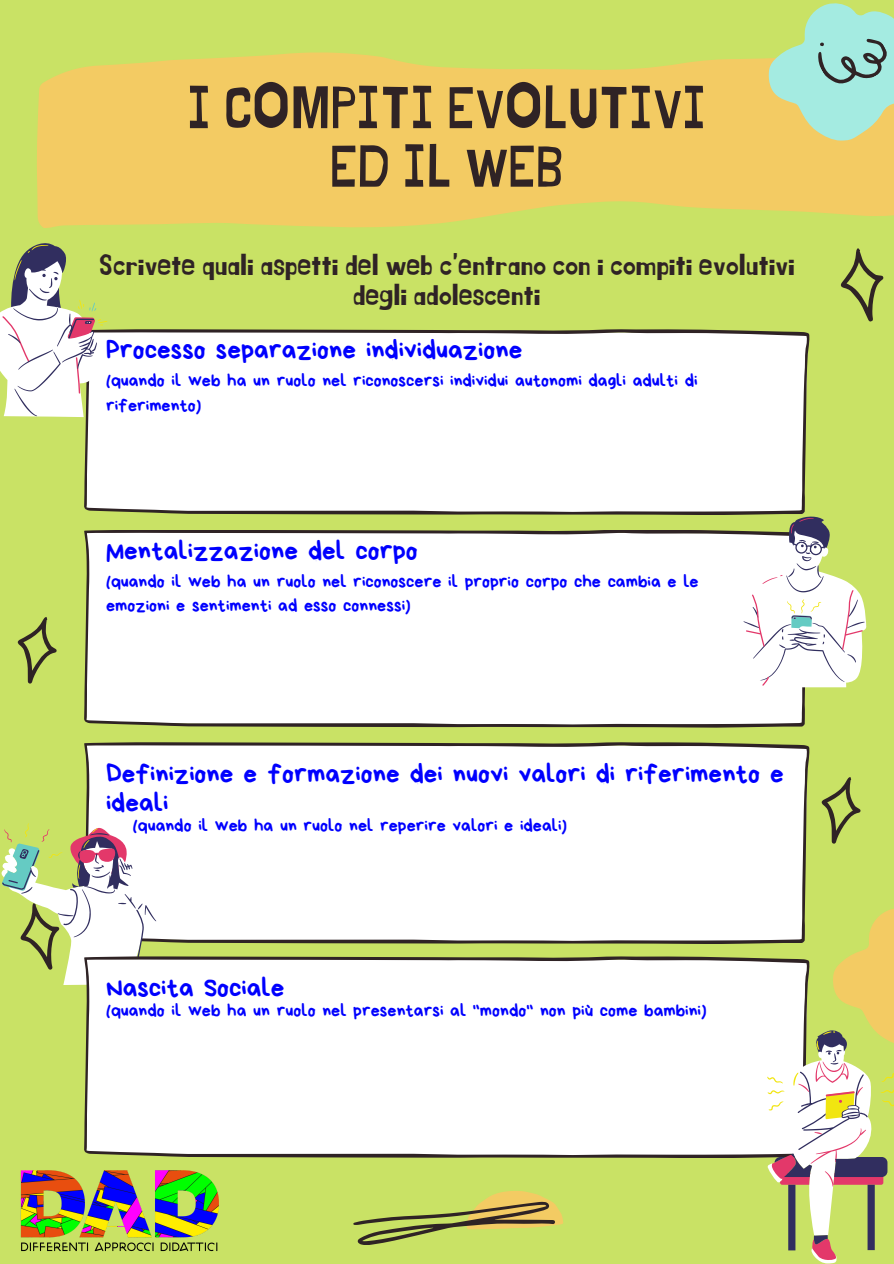
<style>
.page{position:relative;width:894px;height:1264px;background:#fff}
.page>*{position:absolute;margin:0;border:0;box-sizing:border-box;transform-origin:0 0}
.t1{font:58.5px/58.5px "Jingleberry";color:#2f2325;text-align:center}
.t2{font:30px/29.2px "Jingleberry";color:#2f2325;text-align:center}
.t3{font:27px/29.2px "Bryndan Write";color:#0000fe}
.t4{font:18px/24.8px "Bryndan Write";color:#0000fe}
</style>
<div class="page">
<div style="left:0;top:0;width:893px;height:1263px;background:#c9e265"></div>
<svg style="left:37px;top:52px;width:856px;height:176px;background:#edce63"></svg>
<div style="left:84px;top:329px;width:725px;height:186px;background:#fff"></div>
<div style="left:84px;top:530px;width:725px;height:197px;background:#fff"></div>
<div style="left:84px;top:742px;width:725px;height:202px;background:#fff"></div>
<svg style="left:840px;top:248px;width:44px;height:74px"></svg>
<svg style="left:17px;top:617px;width:40px;height:67px"></svg>
<svg style="left:821px;top:777px;width:40px;height:67px"></svg>
<svg style="left:768px;top:3px;width:125px;height:137px;background:#afdcb5"></svg>
<svg style="left:353px;top:1191px;width:210px;height:53px"></svg>
<img style="left:20px;top:1170px;width:199px;height:82px">
<svg style="left:0;top:243px;width:107px;height:174px"></svg>
<svg style="left:740px;top:516px;width:126px;height:171px"></svg>
<svg style="left:2px;top:823px;width:175px;height:162px"></svg>
<div style="left:84px;top:956px;width:683px;height:202px;background:#fff"></div>
<svg style="left:767px;top:907px;width:126px;height:356px"></svg>
<h1 class="t1" style="left:187px;top:81px;width:520px">I COMPITI EVOLUTIVI<br>ED IL WEB</h1>
<h2 class="t2" style="left:99px;top:252px;width:697px">Scrivete quali aspetti del web c'entrano con i compiti evolutivi degli adolescenti</h2>
<h3 class="t3" style="left:106px;top:335px;width:418px">Processo separazione individuazione</h3>
<p class="t4" style="left:106px;top:368px;width:593px">(quando il web ha un ruolo nel riconoscersi individui autonomi dagli adulti di riferimento)</p>
<h3 class="t3" style="left:106px;top:536px;width:313px">Mentalizzazione del corpo</h3>
<p class="t4" style="left:106px;top:569px;width:594px">(quando il web ha un ruolo nel riconoscere il proprio corpo che cambia e le emozioni e sentimenti ad esso connessi)</p>
<h3 class="t3" style="left:106px;top:759px;width:679px">Definizione e formazione dei nuovi valori di riferimento e ideali</h3>
<p class="t4" style="left:133px;top:813px;width:435px">(quando il web ha un ruolo nel reperire valori e ideali)</p>
<h3 class="t3" style="left:106px;top:973px;width:180px">Nascita Sociale</h3>
<p class="t4" style="left:106px;top:998px;width:601px">(quando il web ha un ruolo nel presentarsi al "mondo" non più come bambini)</p>
</div>
